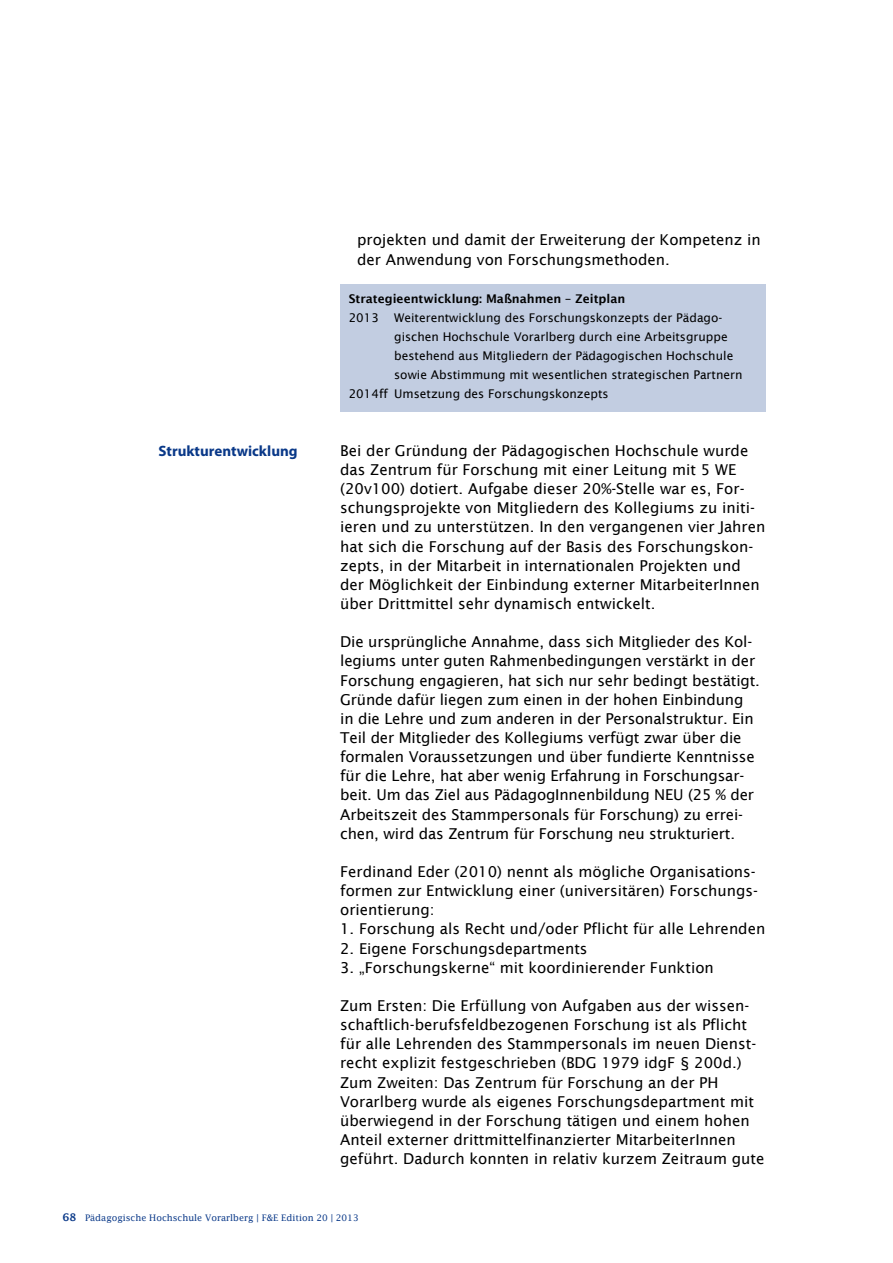
<style>
.page{position:relative;width:893px;height:1263px;background:#fff}
.page>*{position:absolute;margin:0;border:0;box-sizing:border-box;transform-origin:0 0}
.t1{font:15px/19.2px "Lucida Sans";color:#000}
.t2{font:700 15px "Myriad Pro";color:#093888}
.t3{font:12px "Lucida Sans";color:#000}
.t4{font:600 12px/19.2px "Lucida Sans";color:#000}
.t5{font:9px "Lucida Fax";color:#093888}
.s1{font-weight:400}
.s2{font-weight:600;font-size:10.5px}
</style>
<div class="page">
<div style="left:340px;top:284px;width:425px;height:127px;background:#c2cde1"></div>
<p class="t1" style="left:357px;top:230px;width:405px">projekten und damit der Erweiterung der Kompetenz in der Anwendung von Forschungsmethoden.</p>
<p class="t2" style="left:159px;top:441px;width:141px">Strukturentwicklung</p>
<p class="t4" style="left:349px;top:289px;width:278px">Strategieentwicklung: Maßnahmen – Zeitplan<br><span class="s1">2013</span></p>
<p class="t3" style="left:394px;top:311px;width:330px">Weiterentwicklung des Forschungskonzepts der Pädago-</p>
<p class="t3" style="left:394px;top:330px;width:335px">gischen Hochschule Vorarlberg durch eine Arbeitsgruppe</p>
<p class="t3" style="left:394px;top:349px;width:341px">bestehend aus Mitgliedern der Pädagogischen Hochschule</p>
<p class="t3" style="left:394px;top:368px;width:350px">sowie Abstimmung mit wesentlichen strategischen Partnern</p>
<p class="t3" style="left:349px;top:387px;width:261px">2014ff Umsetzung des Forschungskonzepts</p>
<p class="t1" style="left:340px;top:441px;width:427px">Bei der Gründung der Pädagogischen Hochschule wurde das Zentrum für Forschung mit einer Leitung mit 5 WE (20v100) dotiert. Aufgabe dieser 20%-Stelle war es, For&shy;schungsprojekte von Mitgliedern des Kollegiums zu initi&shy;ieren und zu unterstützen. In den vergangenen vier Jahren hat sich die Forschung auf der Basis des Forschungskon&shy;zepts, in der Mitarbeit in internationalen Projekten und der Möglichkeit der Einbindung externer MitarbeiterInnen über Drittmittel sehr dynamisch entwickelt.</p>
<p class="t1" style="left:340px;top:632px;width:421px">Die ursprüngliche Annahme, dass sich Mitglieder des Kol&shy;legiums unter guten Rahmenbedingungen verstärkt in der Forschung engagieren, hat sich nur sehr bedingt bestätigt.<br>Gründe dafür liegen zum einen in der hohen Einbindung in die Lehre und zum anderen in der Personalstruktur. Ein Teil der Mitglieder des Kollegiums verfügt zwar über die formalen Voraussetzungen und über fundierte Kenntnisse für die Lehre, hat aber wenig Erfahrung in Forschungsar&shy;beit. Um das Ziel aus PädagogInnenbildung NEU (25 % der Arbeitszeit des Stammpersonals für Forschung) zu errei&shy;chen, wird das Zentrum für Forschung neu strukturiert.</p>
<p class="t1" style="left:340px;top:862px;width:419px">Ferdinand Eder (2010) nennt als mögliche Organisations&shy;formen zur Entwicklung einer (universitären) Forschungs&shy;orientierung:</p>
<p class="t1" style="left:340px;top:919px;width:427px">1. Forschung als Recht und/oder Pflicht für alle Lehrenden</p>
<p class="t1" style="left:340px;top:938px;width:249px">2. Eigene Forschungsdepartments</p>
<p class="t1" style="left:340px;top:958px;width:375px">3. „Forschungskerne“ mit koordinierender Funktion</p>
<p class="t1" style="left:340px;top:996px;width:426px">Zum Ersten: Die Erfüllung von Aufgaben aus der wissen&shy;schaftlich-berufsfeldbezogenen Forschung ist als Pflicht für alle Lehrenden des Stammpersonals im neuen Dienst&shy;recht explizit festgeschrieben (BDG 1979 idgF § 200d.)<br>Zum Zweiten: Das Zentrum für Forschung an der PH Vorarlberg wurde als eigenes Forschungsdepartment mit überwiegend in der Forschung tätigen und einem hohen Anteil externer drittmittelfinanzierter MitarbeiterInnen geführt. Dadurch konnten in relativ kurzem Zeitraum gute</p>
<p class="t5" style="left:63px;top:1213px;width:298px"><span class="s2">68</span> Pädagogische Hochschule Vorarlberg | F&amp;E Edition 20 | 2013</p>
</div>
